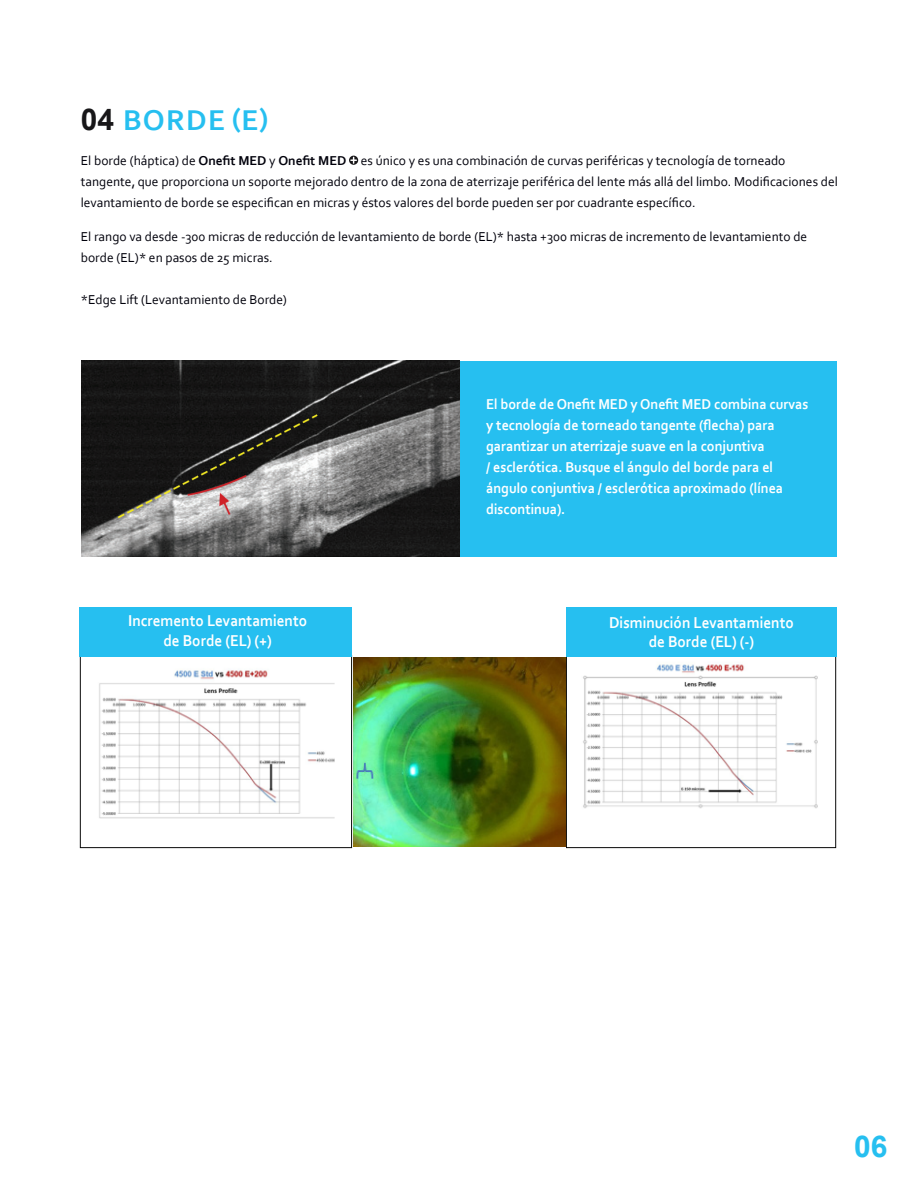
<style>
.page{position:relative;width:918px;height:1188px;background:#fff}
.page>*{position:absolute;margin:0;border:0;box-sizing:border-box;transform-origin:0 0}
.t1{font:700 30px "Corbel";letter-spacing:.04em;color:#26bff0}
.t2{font:700 30px "Arial";color:#26bff0}
.t3{font:700 16.5px/19.8px "Corbel";color:#fff;text-align:center;scale:.92 1}
.t4{font:700 15px/21px "Corbel";color:#fff;scale:.94 1}
.t5{font:13.5px/21px "Corbel";color:#00000b}
.s1{font-family:"Arial";color:#181719}
.s2{font-weight:700}
</style>
<div class="page">
<img style="left:352px;top:658px;width:214px;height:189px">
<svg style="left:349px;top:156px;width:9px;height:9px"></svg>
<svg style="left:350px;top:157px;width:7px;height:7px"></svg>
<div style="left:459px;top:361px;width:378px;height:196px;background:#26bff0"></div>
<img style="left:81px;top:361px;width:378px;height:196px">
<img style="left:79px;top:652px;width:273px;height:197px">
<div style="left:80px;top:608px;width:272px;height:49px;background:#26bff0"></div>
<img style="left:566px;top:657px;width:271px;height:192px">
<div style="left:566px;top:608px;width:271px;height:49px;background:#26bff0"></div>
<p class="t1" style="left:81px;top:102px;width:189px"><span class="s1">04</span> BORDE (E)</p>
<p class="t5" style="left:81px;top:150px;width:759px">El borde (háptica) de <span class="s2">Onefit MED</span> y <span class="s2">Onefit MED</span> es único y es una combinación de curvas periféricas y tecnología de torneado tangente, que proporciona un soporte mejorado dentro de la zona de aterrizaje periférica del lente más allá del limbo. Modificaciones del levantamiento de borde se especifican en micras y éstos valores del borde pueden ser por cuadrante específico.</p>
<p class="t5" style="left:81px;top:226px;width:728px">El rango va desde -300 micras de reducción de levantamiento de borde (EL)* hasta +300 micras de incremento de levantamiento de borde (EL)* en pasos de 25 micras.</p>
<p class="t5" style="left:81px;top:289px;width:208px">*Edge Lift (Levantamiento de Borde)</p>
<p class="t4" style="left:486px;top:393px;width:344px">El borde de Onefit MED y Onefit MED combina curvas y tecnología de torneado tangente (flecha) para garantizar un aterrizaje suave en la conjuntiva</p>
<p class="t4" style="left:486px;top:456px;width:317px">/ esclerótica. Busque el ángulo del borde para el ángulo conjuntiva / esclerótica aproximado (línea discontinua).</p>
<p class="t3" style="left:128px;top:611px;width:196px">Incremento Levantamiento de Borde (EL) (+)</p>
<p class="t3" style="left:609px;top:612px;width:202px">Disminución Levantamiento de Borde (EL) (-)</p>
<p class="t2" style="left:854px;top:1126px;width:35px">06</p>
</div>
